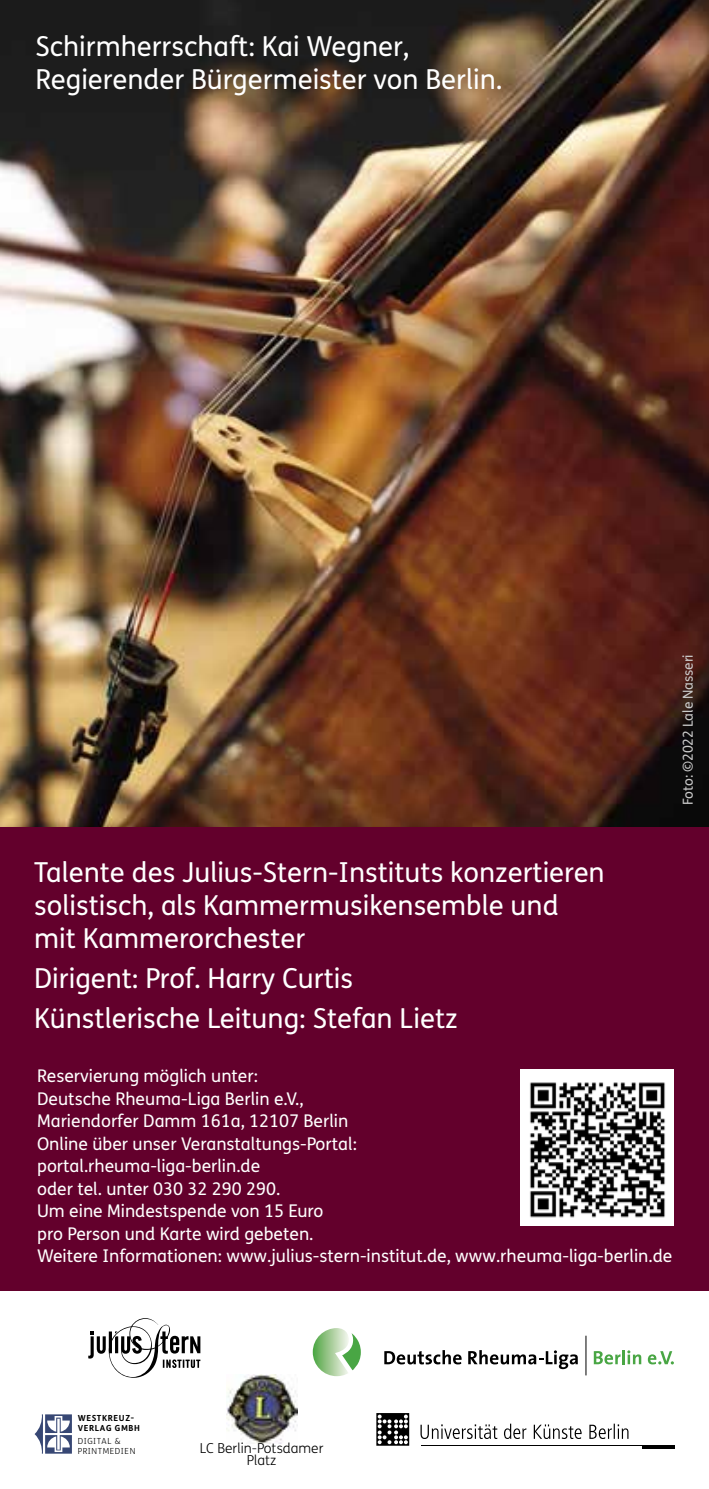
<style>
.page{position:relative;width:709px;height:1489px;background:#fff}
.page>*{position:absolute;margin:0;border:0;box-sizing:border-box;transform-origin:0 0}
.t1{font:27.5px/33px "FS Me Pro";color:#fff}
.t2{font:17.5px/22.5px "FS Me Pro";color:#fff}
.t3{font:300 13.75px/12.5px "FS Me Pro";color:#000;text-align:center}
.t4{font:13.75px "FS Me Pro";letter-spacing:-.01em;color:#cbcbcb}
.t5{font:700 8.5px/10px "FS Me Pro";letter-spacing:.07em;color:#000}
.t6{font:300 8.5px/10px "FS Me Pro";letter-spacing:.07em;color:#000}
</style>
<div class="page">
<img style="left:0;top:0;width:709px;height:827px">
<div style="left:0;top:827px;width:709px;height:661px;background:#63002c"></div>
<div style="left:0;top:1291px;width:709px;height:197px;background:#fff"></div>
<svg style="left:88px;top:1318px;width:112px;height:59px"></svg>
<svg style="left:376px;top:1413px;width:33px;height:32px"></svg>
<svg style="left:420px;top:1423px;width:208px;height:15px"></svg>
<hr style="left:641px;top:1445px;width:33px;height:3px;background:#000">
<hr style="left:420px;top:1444px;width:254px;height:1px;background:#000">
<svg style="left:313px;top:1328px;width:48px;height:47px"></svg>
<hr style="left:585px;top:1335px;width:1px;height:40px;background:#000">
<svg style="left:384px;top:1350px;width:77px;height:14px"></svg>
<svg style="left:468px;top:1350px;width:110px;height:18px"></svg>
<svg style="left:594px;top:1350px;width:47px;height:14px"></svg>
<svg style="left:648px;top:1351px;width:26px;height:13px"></svg>
<img style="left:226px;top:1374px;width:72px;height:68px">
<svg style="left:35px;top:1414px;width:37px;height:39px"></svg>
<div style="left:520px;top:1068px;width:153px;height:157px;background:#fff"></div>
<img style="left:530px;top:1082px;width:135px;height:136px">
<h1 class="t1" style="left:35px;top:29px;width:468px">Schirmherrschaft: Kai Wegner,<br>Regierender Bürgermeister von Berlin.</h1>
<p class="t4" style="left:678px;top:804px;width:152px;rotate:-90deg">Foto: ©2022 Lale Nasseri</p>
<h1 class="t1" style="left:34px;top:855px;width:572px">Talente des Julius-Stern-Instituts konzertieren solistisch, als Kammermusikensemble und mit Kammerorchester</h1>
<h1 class="t1" style="left:34px;top:957px;width:425px;line-height:40px">Dirigent: Prof. Harry Curtis<br>Künstlerische Leitung: Stefan Lietz</h1>
<p class="t2" style="left:37px;top:1064px;width:636px">Reservierung möglich unter:<br>Deutsche Rheuma-Liga Berlin e.V.,<br>Mariendorfer Damm 161a, 12107 Berlin<br>Online über unser Veranstaltungs-Portal:<br>portal.rheuma-liga-berlin.de<br>oder tel. unter 030 32 290 290.<br>Um eine Mindestspende von 15 Euro<br>pro Person und Karte wird gebeten.<br>Weitere Informationen: www.julius-stern-institut.de, www.rheuma-liga-berlin.de</p>
<p class="t5" style="left:78px;top:1411px;width:64px">WESTKREUZ-<br>VERLAG GMBH</p>
<p class="t6" style="left:78px;top:1435px;width:59px">DIGITAL &amp;<br>PRINTMEDIEN</p>
<p class="t3" style="left:200px;top:1440px;width:125px">LC Berlin-Potsdamer<br>Platz</p>
</div>
